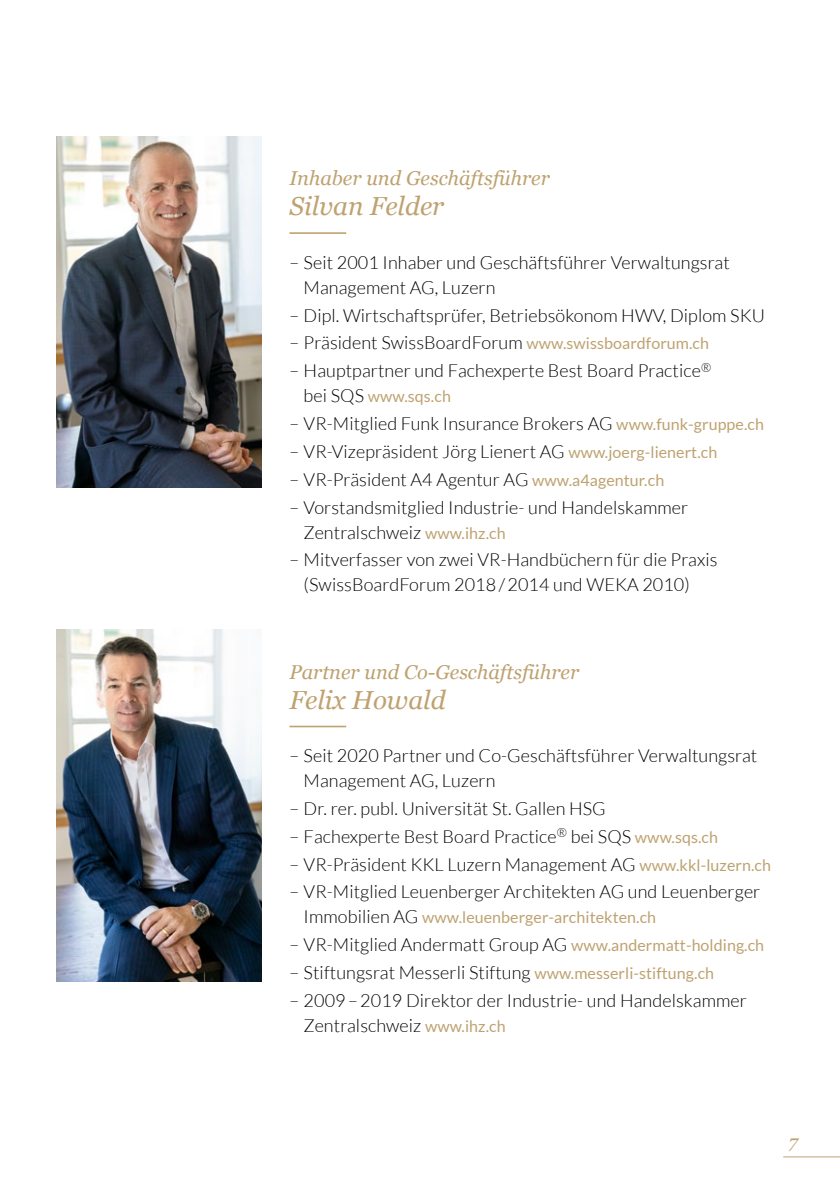
<style>
.page{position:relative;width:840px;height:1191px;background:#fff}
.page>*{position:absolute;margin:0;border:0;box-sizing:border-box;transform-origin:0 0}
.Untertitel_Gold{font:italic 26px "Georgia";color:#bea270}
.Untertitel_Gold-2{font:italic 20px "Georgia";color:#bea270}
.Grundschrift{font:300 18px/25px "Lato";letter-spacing:.005em;color:#000}
.Grundschrift-2{font:italic 18px "Georgia";color:#bea270}
.Grundschrift-3{font:16px "Lato";letter-spacing:.005em;color:#bea270}
.s1{font-weight:400;font-size:16px;color:#bea270}
.s2{font-weight:300;font-size:18px;color:#000}
</style>
<div class="page">
<img style="left:57px;top:136px;width:204px;height:352px">
<img style="left:57px;top:629px;width:204px;height:352px">
<hr style="left:289px;top:232px;width:57px;height:2px;background:#bea270">
<hr style="left:289px;top:725px;width:57px;height:2px;background:#bea270">
<hr style="left:782px;top:1156px;width:57px;height:1px;background:#bea270">
<p class="Untertitel_Gold-2" style="left:289px;top:164px;width:262px">Inhaber und Geschäftsführer</p>
<p class="Untertitel_Gold" style="left:289px;top:187px;width:156px">Silvan Felder</p>
<p class="Grundschrift" style="left:303px;top:250px;width:427px;text-indent:-14px">– Seit 2001 Inhaber und Geschäftsführer Verwaltungsrat<br>Management AG, Luzern</p>
<p class="Grundschrift" style="left:289px;top:303px;width:476px">– Dipl. Wirtschaftsprüfer, Betriebsökonom HWV, Diplom SKU</p>
<p class="Grundschrift" style="left:289px;top:330px;width:421px">– Präsident SwissBoardForum <span class="s1">www.swissboardforum.ch</span></p>
<p class="Grundschrift" style="left:289px;top:358px;width:423px">– Hauptpartner und Fachexperte Best Board Practice<sup>®</sup></p>
<p class="Grundschrift-3" style="left:303px;top:387px;width:149px"><span class="s2">bei SQS</span> www.sqs.ch</p>
<p class="Grundschrift" style="left:289px;top:411px;width:475px">– VR-Mitglied Funk Insurance Brokers AG <span class="s1">www.funk-gruppe.ch</span></p>
<p class="Grundschrift" style="left:289px;top:439px;width:429px">– VR-Vizepräsident Jörg Lienert AG <span class="s1">www.joerg-lienert.ch</span></p>
<p class="Grundschrift" style="left:289px;top:467px;width:376px">– VR-Präsident A4 Agentur AG <span class="s1">www.a4agentur.ch</span></p>
<p class="Grundschrift" style="left:303px;top:495px;width:386px;text-indent:-14px">– Vorstandsmitglied Industrie- und Handelskammer<br>Zentralschweiz <span class="s1">www.ihz.ch</span></p>
<p class="Grundschrift" style="left:303px;top:547px;width:415px;text-indent:-14px">– Mitverfasser von zwei VR-Handbüchern für die Praxis (SwissBoardForum 2018/2014 und WEKA 2010)</p>
<p class="Untertitel_Gold-2" style="left:289px;top:657px;width:291px">Partner und Co-Geschäftsführer</p>
<p class="Untertitel_Gold" style="left:289px;top:681px;width:158px">Felix Howald</p>
<p class="Grundschrift" style="left:303px;top:743px;width:455px;text-indent:-14px">– Seit 2020 Partner und Co-Geschäftsführer Verwaltungsrat<br>Management AG, Luzern</p>
<p class="Grundschrift" style="left:289px;top:796px;width:317px">– Dr. rer. publ. Universität St. Gallen HSG</p>
<p class="Grundschrift" style="left:289px;top:824px;width:430px">– Fachexperte Best Board Practice<sup>®</sup> bei SQS <span class="s1">www.sqs.ch</span></p>
<p class="Grundschrift" style="left:289px;top:851px;width:482px">– VR-Präsident KKL Luzern Management AG <span class="s1">www.kkl-luzern.ch</span></p>
<p class="Grundschrift" style="left:289px;top:879px;width:472px">– VR-Mitglied Leuenberger Architekten AG und Leuenberger</p>
<p class="Grundschrift-3" style="left:303px;top:908px;width:354px"><span class="s2">Immobilien AG</span> www.leuenberger-architekten.ch</p>
<p class="Grundschrift" style="left:289px;top:932px;width:476px">– VR-Mitglied Andermatt Group AG <span class="s1">www.andermatt-holding.ch</span></p>
<p class="Grundschrift" style="left:289px;top:960px;width:426px">– Stiftungsrat Messerli Stiftung <span class="s1">www.messerli-stiftung.ch</span></p>
<p class="Grundschrift" style="left:303px;top:988px;width:444px;text-indent:-14px">– 2009–2019 Direktor der Industrie- und Handelskammer<br>Zentralschweiz <span class="s1">www.ihz.ch</span></p>
<p class="Grundschrift-2" style="left:788px;top:1128px;width:10px">7</p>
</div>
